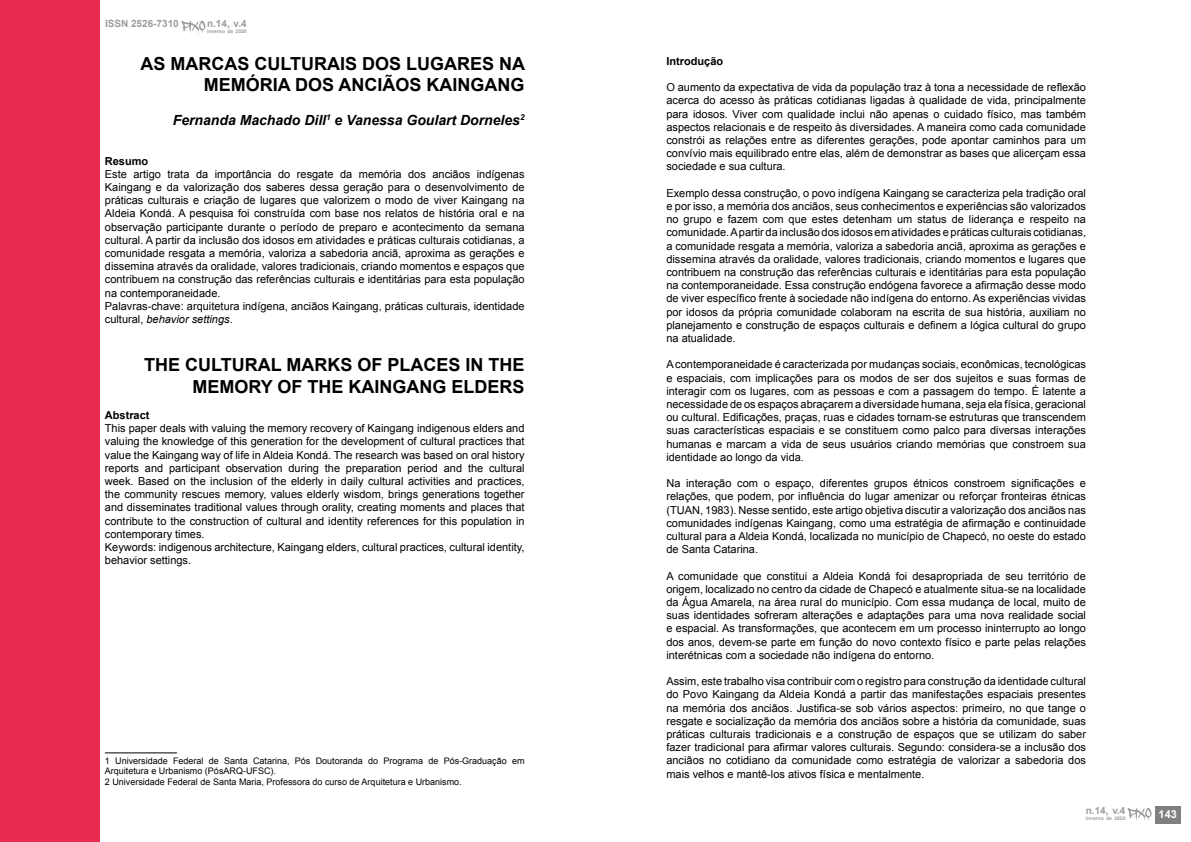
<style>
.page{position:relative;width:1191px;height:842px;background:#fff}
.page>*{position:absolute;margin:0;border:0;box-sizing:border-box;transform-origin:0 0}
.t1{font:700 18px/21.6px "Arial";color:#000;text-align:right}
.t2{font:italic 700 14px "Arial";color:#000}
.t3{font:11px/13.2px "Arial";color:#000;text-align:justify}
.t4{font:700 11px "Arial";color:#000}
.t5{font:700 11px "Arial";color:#fff}
.t6{font:700 10px "Arial";color:#9d9d9c}
.t7{font:9px/10.8px "Arial";color:#000}
.t8{font:700 5px "Arial";color:#9d9d9c}
.s1{font-style:italic}
</style>
<div class="page">
<hr style="left:105px;top:752px;width:72px;height:1px;background:#000">
<div style="left:0;top:0;width:99px;height:842px;background:#e72a4d"></div>
<svg style="left:181px;top:21px;width:24px;height:13px"></svg>
<div style="left:1155px;top:806px;width:25px;height:17px;background:#808080"></div>
<svg style="left:1127px;top:808px;width:24px;height:13px"></svg>
<p class="t6" style="left:105px;top:17px;width:75px">ISSN 2526-7310</p>
<p class="t6" style="left:207px;top:17px;width:41px">n.14, v.4</p>
<p class="t8" style="left:207px;top:28px;width:41px">inverno de 2020</p>
<h1 class="t1" style="left:140px;top:53px;width:386px">AS MARCAS CULTURAIS DOS LUGARES NA<br>MEMÓRIA DOS ANCIÃOS KAINGANG</h1>
<p class="t2" style="left:173px;top:111px;width:353px">Fernanda Machado Dill<sup>1</sup> e Vanessa Goulart Dorneles<sup>2</sup></p>
<p class="t4" style="left:105px;top:153px;width:45px">Resumo</p>
<p class="t3" style="left:105px;top:167px;width:421px;text-align:left">Este artigo trata da importância do resgate da memória dos anciãos indígenas Kaingang e da valorização dos saberes dessa geração para o desenvolvimento de práticas culturais e criação de lugares que valorizem o modo de viver Kaingang na Aldeia Kondá. A pesquisa foi construída com base nos relatos de história oral e na observação participante durante o período de preparo e acontecimento da semana cultural. A partir da inclusão dos idosos em atividades e práticas culturais cotidianas, a comunidade resgata a memória, valoriza a sabedoria anciã, aproxima as gerações e dissemina através da oralidade, valores tradicionais, criando momentos e espaços que contribuem na construção das referências culturais e identitárias para esta população na contemporaneidade.<br>Palavras-chave: arquitetura indígena, anciãos Kaingang, práticas culturais, identidade cultural, <span class="s1">behavior settings</span>.</p>
<h1 class="t1" style="left:144px;top:354px;width:382px">THE CULTURAL MARKS OF PLACES IN THE<br>MEMORY OF THE KAINGANG ELDERS</h1>
<p class="t4" style="left:105px;top:408px;width:46px">Abstract</p>
<p class="t3" style="left:105px;top:422px;width:421px;text-align:left">This paper deals with valuing the memory recovery of Kaingang indigenous elders and valuing the knowledge of this generation for the development of cultural practices that value the Kaingang way of life in Aldeia Kondá. The research was based on oral history reports and participant observation during the preparation period and the cultural week. Based on the inclusion of the elderly in daily cultural activities and practices, the community rescues memory, values elderly wisdom, brings generations together and disseminates traditional values through orality, creating moments and places that contribute to the construction of cultural and identity references for this population in contemporary times.<br>Keywords: indigenous architecture, Kaingang elders, cultural practices, cultural identity, behavior settings.</p>
<p class="t7" style="left:105px;top:755px;width:421px">1 Universidade Federal de Santa Catarina, Pós Doutoranda do Programa de Pós-Graduação em<br>Arquitetura e Urbanismo (PósARQ-UFSC).<br>2 Universidade Federal de Santa Maria, Professora do curso de Arquitetura e Urbanismo.</p>
<p class="t4" style="left:666px;top:54px;width:58px">Introdução</p>
<p class="t3" style="left:666px;top:81px;width:421px">O aumento da expectativa de vida da população traz à tona a necessidade de reflexão acerca do acesso às práticas cotidianas ligadas à qualidade de vida, principalmente para idosos. Viver com qualidade inclui não apenas o cuidado físico, mas também aspectos relacionais e de respeito às diversidades. A maneira como cada comunidade constrói as relações entre as diferentes gerações, pode apontar caminhos para um convívio mais equilibrado entre elas, além de demonstrar as bases que alicerçam essa sociedade e sua cultura.</p>
<p class="t3" style="left:666px;top:186px;width:421px">Exemplo dessa construção, o povo indígena Kaingang se caracteriza pela tradição oral e por isso, a memória dos anciãos, seus conhecimentos e experiências são valorizados no grupo e fazem com que estes detenham um status de liderança e respeito na comunidade. A partir da inclusão dos idosos em atividades e práticas culturais cotidianas, a comunidade resgata a memória, valoriza a sabedoria anciã, aproxima as gerações e dissemina através da oralidade, valores tradicionais, criando momentos e lugares que contribuem na construção das referências culturais e identitárias para esta população na contemporaneidade. Essa construção endógena favorece a afirmação desse modo de viver específico frente à sociedade não indígena do entorno. As experiências vividas por idosos da própria comunidade colaboram na escrita de sua história, auxiliam no planejamento e construção de espaços culturais e definem a lógica cultural do grupo na atualidade.</p>
<p class="t3" style="left:666px;top:358px;width:421px">A contemporaneidade é caracterizada por mudanças sociais, econômicas, tecnológicas e espaciais, com implicações para os modos de ser dos sujeitos e suas formas de interagir com os lugares, com as pessoas e com a passagem do tempo. É latente a necessidade de os espaços abraçarem a diversidade humana, seja ela física, geracional ou cultural. Edificações, praças, ruas e cidades tornam-se estruturas que transcendem suas características espaciais e se constituem como palco para diversas interações humanas e marcam a vida de seus usuários criando memórias que constroem sua identidade ao longo da vida.</p>
<p class="t3" style="left:666px;top:477px;width:421px">Na interação com o espaço, diferentes grupos étnicos constroem significações e relações, que podem, por influência do lugar amenizar ou reforçar fronteiras étnicas (TUAN, 1983). Nesse sentido, este artigo objetiva discutir a valorização dos anciãos nas comunidades indígenas Kaingang, como uma estratégia de afirmação e continuidade cultural para a Aldeia Kondá, localizada no município de Chapecó, no oeste do estado de Santa Catarina.</p>
<p class="t3" style="left:666px;top:569px;width:421px">A comunidade que constitui a Aldeia Kondá foi desapropriada de seu território de origem, localizado no centro da cidade de Chapecó e atualmente situa-se na localidade da Água Amarela, na área rural do município. Com essa mudança de local, muito de suas identidades sofreram alterações e adaptações para uma nova realidade social e espacial. As transformações, que acontecem em um processo ininterrupto ao longo dos anos, devem-se parte em função do novo contexto físico e parte pelas relações interétnicas com a sociedade não indígena do entorno.</p>
<p class="t3" style="left:666px;top:675px;width:421px">Assim, este trabalho visa contribuir com o registro para construção da identidade cultural do Povo Kaingang da Aldeia Kondá a partir das manifestações espaciais presentes na memória dos anciãos. Justifica-se sob vários aspectos: primeiro, no que tange o resgate e socialização da memória dos anciãos sobre a história da comunidade, suas práticas culturais tradicionais e a construção de espaços que se utilizam do saber fazer tradicional para afirmar valores culturais. Segundo: considera-se a inclusão dos anciãos no cotidiano da comunidade como estratégia de valorizar a sabedoria dos mais velhos e mantê-los ativos física e mentalmente.</p>
<p class="t6" style="left:1085px;top:804px;width:41px">n.14, v.4</p>
<p class="t8" style="left:1085px;top:815px;width:41px">inverno de 2020</p>
<p class="t5" style="left:1158px;top:807px;width:20px">143</p>
</div>
